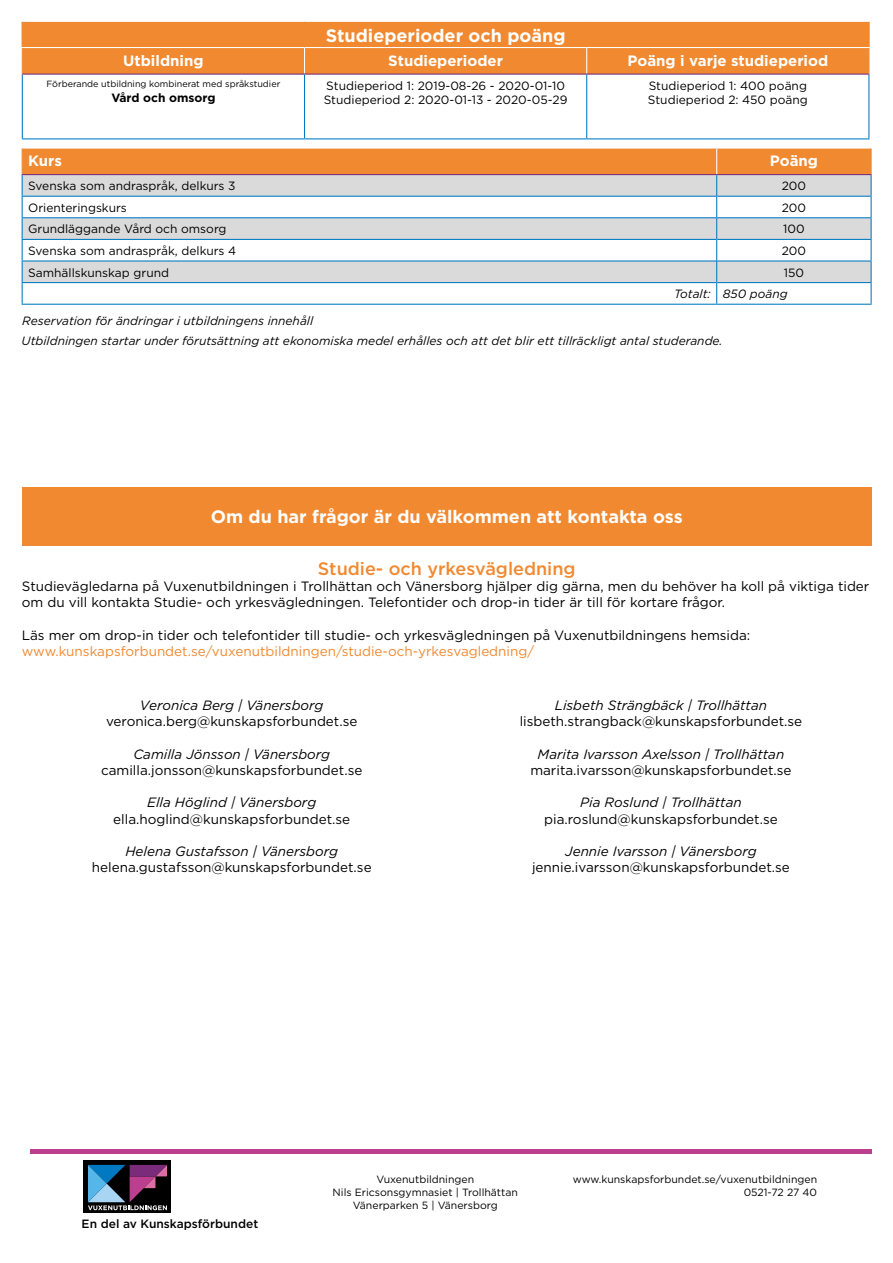
<style>
.page{position:relative;width:893px;height:1263px;background:#fff}
.page>*{position:absolute;margin:0;border:0;box-sizing:border-box;transform-origin:0 0}
.t1{font:700 18px "Gotham";color:#fff}
.t2{font:500 18px "Gotham";color:#f18930}
.t3{font:700 15px "Gotham";color:#fff}
.t4{font:13.5px/16.2px "Gotham";color:#000}
.t5{font:italic 13.5px "Gotham";color:#000}
.t6{font:13.5px "Gotham";color:#f18930}
.t7{font:12px/14.4px "Gotham";color:#000}
.t8{font:italic 12px "Gotham";color:#000}
.t9{font:500 12px "Gotham";color:#000}
.t10{font:700 12px "Gotham";color:#000}
.t11{font:10.5px/12.6px "Gotham";color:#000;text-align:center}
.t12{font:9px "Gotham";color:#000}
</style>
<div class="page">
<hr style="left:22px;top:304px;width:695px;height:1px;background:#0079c2">
<hr style="left:717px;top:304px;width:155px;height:1px;background:#0079c2">
<svg style="left:22px;top:148px;width:850px;height:156px"></svg>
<hr style="left:22px;top:75px;width:1px;height:63px;background:#0079c2">
<hr style="left:868px;top:75px;width:1px;height:63px;background:#0079c2">
<hr style="left:22px;top:138px;width:282px;height:1px;background:#0079c2">
<hr style="left:304px;top:138px;width:283px;height:1px;background:#0079c2">
<hr style="left:587px;top:138px;width:282px;height:1px;background:#0079c2">
<hr style="left:22px;top:74px;width:282px;height:1px;background:#7a2b7a">
<hr style="left:304px;top:74px;width:283px;height:1px;background:#7a2b7a">
<hr style="left:587px;top:74px;width:282px;height:1px;background:#7a2b7a">
<hr style="left:868px;top:22px;width:2px;height:25px;background:#f18930">
<svg style="left:22px;top:21px;width:847px;height:53px;background:#f08c38"></svg>
<hr style="left:304px;top:75px;width:1px;height:63px;background:#0279c2">
<hr style="left:586px;top:75px;width:1px;height:63px;background:#0279c2">
<div style="left:83px;top:1160px;width:88px;height:53px;background:#000"></div>
<svg style="left:88px;top:1165px;width:79px;height:45px"></svg>
<hr style="left:30px;top:1149px;width:842px;height:4px;background:#bb3e8f">
<div style="left:22px;top:487px;width:849px;height:59px;background:#f18930"></div>
<h1 class="t1" style="left:326px;top:23px;width:241px">Studieperioder och poäng</h1>
<p class="t3" style="left:123px;top:50px;width:82px">Utbildning</p>
<p class="t3" style="left:388px;top:50px;width:116px">Studieperioder</p>
<p class="t3" style="left:627px;top:50px;width:202px">Poäng i varje studieperiod</p>
<p class="t12" style="left:47px;top:78px;width:235px">Förberande utbildning kombinerat med språkstudier</p>
<p class="t10" style="left:111px;top:89px;width:106px">Vård och omsorg</p>
<p class="t7" style="left:324px;top:78px;width:245px">Studieperiod 1: 2019-08-26 - 2020-01-10<br>Studieperiod 2: 2020-01-13 - 2020-05-29</p>
<p class="t7" style="left:648px;top:78px;width:161px">Studieperiod 1: 400 poäng<br>Studieperiod 2: 450 poäng</p>
<p class="t3" style="left:28px;top:151px;width:35px">Kurs</p>
<p class="t3" style="left:770px;top:151px;width:50px">Poäng</p>
<p class="t7" style="left:28px;top:178px;width:209px">Svenska som andraspråk, delkurs 3</p>
<p class="t7" style="left:782px;top:178px;width:26px">200</p>
<p class="t7" style="left:28px;top:200px;width:100px">Orienteringskurs</p>
<p class="t7" style="left:782px;top:200px;width:26px">200</p>
<p class="t7" style="left:28px;top:222px;width:200px">Grundläggande Vård och omsorg</p>
<p class="t7" style="left:783px;top:222px;width:23px">100</p>
<p class="t7" style="left:28px;top:243px;width:210px">Svenska som andraspråk, delkurs 4</p>
<p class="t7" style="left:782px;top:243px;width:26px">200</p>
<p class="t7" style="left:28px;top:265px;width:142px">Samhällskunskap grund</p>
<p class="t7" style="left:784px;top:265px;width:22px">150</p>
<p class="t8" style="left:674px;top:286px;width:115px">Totalt: 850 poäng</p>
<p class="t8" style="left:22px;top:313px;width:293px">Reservation för ändringar i utbildningens innehåll</p>
<p class="t8" style="left:22px;top:333px;width:702px">Utbildningen startar under förutsättning att ekonomiska medel erhålles och att det blir ett tillräckligt antal studerande.</p>
<h1 class="t1" style="left:211px;top:505px;width:474px">Om du har frågor är du välkommen att kontakta oss</h1>
<h1 class="t2" style="left:318px;top:556px;width:259px">Studie- och yrkesvägledning</h1>
<p class="t4" style="left:22px;top:578px;width:849px">Studievägledarna på Vuxenutbildningen i Trollhättan och Vänersborg hjälper dig gärna, men du behöver ha koll på viktiga tider om du vill kontakta Studie- och yrkesvägledningen. Telefontider och drop-in tider är till för kortare frågor.</p>
<p class="t4" style="left:22px;top:626px;width:730px">Läs mer om drop-in tider och telefontider till studie- och yrkesvägledningen på Vuxenutbildningens hemsida:</p>
<p class="t6" style="left:22px;top:642px;width:514px">www.kunskapsforbundet.se/vuxenutbildningen/studie-och-yrkesvagledning/</p>
<p class="t5" style="left:140px;top:697px;width:185px">Veronica Berg | Vänersborg</p>
<p class="t4" style="left:106px;top:713px;width:253px">veronica.berg@kunskapsforbundet.se</p>
<p class="t5" style="left:133px;top:745px;width:198px">Camilla Jönsson | Vänersborg</p>
<p class="t4" style="left:101px;top:762px;width:263px">camilla.jonsson@kunskapsforbundet.se</p>
<p class="t5" style="left:147px;top:794px;width:171px">Ella Höglind | Vänersborg</p>
<p class="t4" style="left:113px;top:810px;width:238px">ella.hoglind@kunskapsforbundet.se</p>
<p class="t5" style="left:125px;top:842px;width:214px">Helena Gustafsson | Vänersborg</p>
<p class="t4" style="left:92px;top:859px;width:281px">helena.gustafsson@kunskapsforbundet.se</p>
<p class="t5" style="left:555px;top:697px;width:214px">Lisbeth Strängbäck | Trollhättan</p>
<p class="t4" style="left:520px;top:713px;width:284px">lisbeth.strangback@kunskapsforbundet.se</p>
<p class="t5" style="left:538px;top:745px;width:248px">Marita Ivarsson Axelsson | Trollhättan</p>
<p class="t4" style="left:530px;top:762px;width:263px">marita.ivarsson@kunskapsforbundet.se</p>
<p class="t5" style="left:580px;top:794px;width:163px">Pia Roslund | Trollhättan</p>
<p class="t4" style="left:544px;top:810px;width:235px">pia.roslund@kunskapsforbundet.se</p>
<p class="t5" style="left:565px;top:842px;width:193px">Jennie Ivarsson | Vänersborg</p>
<p class="t4" style="left:532px;top:859px;width:259px">jennie.ivarsson@kunskapsforbundet.se</p>
<p class="t9" style="left:82px;top:1216px;width:178px">En del av Kunskapsförbundet</p>
<p class="t11" style="left:333px;top:1173px;width:187px">Vuxenutbildningen<br>Nils Ericsonsgymnasiet | Trollhättan<br>Vänerparken 5 | Vänersborg</p>
<p class="t11" style="left:573px;top:1173px;width:246px;text-align:right">www.kunskapsforbundet.se/vuxenutbildningen<br>0521-72 27 40</p>
</div>
